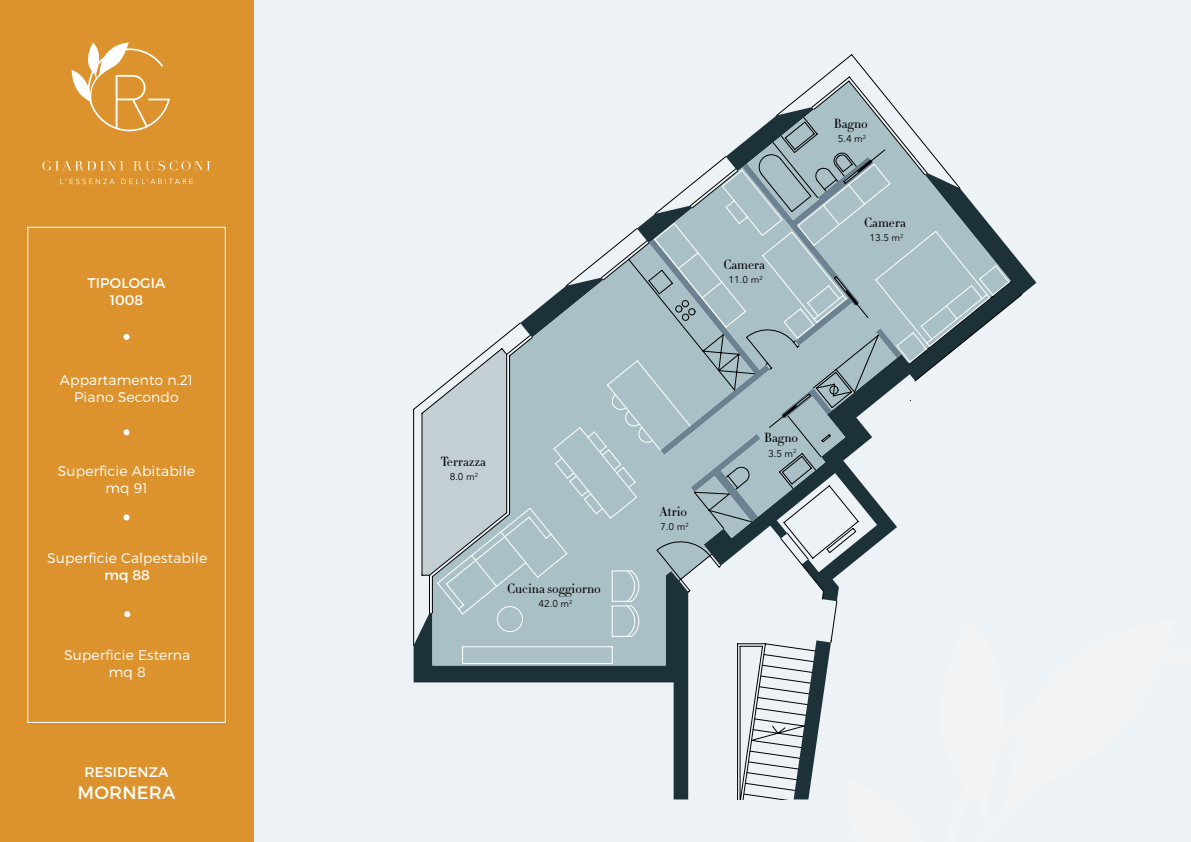
<style>
.page{position:relative;width:1191px;height:842px;background:#fff}
.page>*{position:absolute;margin:0;border:0;box-sizing:border-box;transform-origin:0 0}
.t1{font:18px "Montserrat";letter-spacing:.01em;color:#fff}
.t2{font:300 14px "Montserrat";letter-spacing:.01em;color:#fff}
.t3{font:14px "Montserrat";letter-spacing:.01em;color:#fff}
.t4{font:300 13.1px "Didot HTF 06";color:#000}
.t5{font:9.8px "Avenir Next";color:#000}
</style>
<div class="page">
<div style="left:254px;top:0;width:937px;height:842px;background:#edf2f6"></div>
<svg style="left:413px;top:54px;width:609px;height:629px"></svg>
<svg style="left:901px;top:169px;width:109px;height:450px"></svg>
<svg style="left:422px;top:107px;width:479px;height:692px"></svg>
<svg style="left:737px;top:117px;width:115px;height:682px"></svg>
<svg style="left:462px;top:426px;width:175px;height:238px;background:#b0c4ca"></svg>
<div style="left:0;top:0;width:254px;height:842px;background:#dd932d"></div>
<svg style="left:845px;top:619px;width:177px;height:180px"></svg>
<div style="left:27px;top:227px;width:199px;height:496px;border:1px solid #fff"></div>
<svg style="left:43px;top:161px;width:81px;height:9px"></svg>
<svg style="left:133px;top:161px;width:77px;height:9px"></svg>
<svg style="left:60px;top:179px;width:55px;height:5px"></svg>
<svg style="left:121px;top:179px;width:72px;height:5px"></svg>
<svg style="left:72px;top:43px;width:98px;height:88px"></svg>
<div style="left:123px;top:334px;width:7px;height:6px;background:#fff;border-radius:50%"></div>
<div style="left:123px;top:429px;width:7px;height:6px;background:#fff;border-radius:50%"></div>
<div style="left:123px;top:514px;width:7px;height:6px;background:#fff;border-radius:50%"></div>
<svg style="left:124px;top:611px;width:6px;height:6px"></svg>
<p class="t3" style="left:88px;top:274px;width:79px">TIPOLOGIA</p>
<p class="t3" style="left:110px;top:291px;width:35px">1008</p>
<p class="t2" style="left:60px;top:371px;width:135px">Appartamento n.21</p>
<p class="t2" style="left:74px;top:388px;width:106px">Piano Secondo</p>
<p class="t2" style="left:58px;top:463px;width:139px">Superficie Abitabile</p>
<p class="t2" style="left:105px;top:480px;width:44px">mq 91</p>
<p class="t2" style="left:47px;top:550px;width:162px">Superficie Calpestabile</p>
<p class="t3" style="left:105px;top:567px;width:47px">mq 88</p>
<p class="t2" style="left:64px;top:647px;width:128px">Superficie Esterna</p>
<p class="t2" style="left:109px;top:664px;width:39px">mq 8</p>
<p class="t3" style="left:84px;top:764px;width:86px">RESIDENZA</p>
<p class="t1" style="left:78px;top:781px;width:99px">MORNERA</p>
<p class="t4" style="left:723px;top:256px;width:43px">Camera</p>
<p class="t5" style="left:728px;top:271px;width:36px">11.0 m<sup>2</sup></p>
<p class="t4" style="left:834px;top:116px;width:36px">Bagno</p>
<p class="t5" style="left:838px;top:131px;width:30px">5.4 m<sup>2</sup></p>
<p class="t4" style="left:864px;top:215px;width:43px">Camera</p>
<p class="t5" style="left:869px;top:230px;width:36px">13.5 m<sup>2</sup></p>
<p class="t4" style="left:441px;top:453px;width:47px">Terrazza</p>
<p class="t5" style="left:450px;top:469px;width:30px">8.0 m<sup>2</sup></p>
<p class="t4" style="left:507px;top:580px;width:95px">Cucina soggiorno</p>
<p class="t5" style="left:538px;top:595px;width:36px">42.0 m<sup>2</sup></p>
<p class="t4" style="left:659px;top:504px;width:29px">Atrio</p>
<p class="t5" style="left:660px;top:519px;width:30px">7.0 m<sup>2</sup></p>
<p class="t4" style="left:764px;top:430px;width:36px">Bagno</p>
<p class="t5" style="left:768px;top:445px;width:30px">3.5 m<sup>2</sup></p>
</div>
